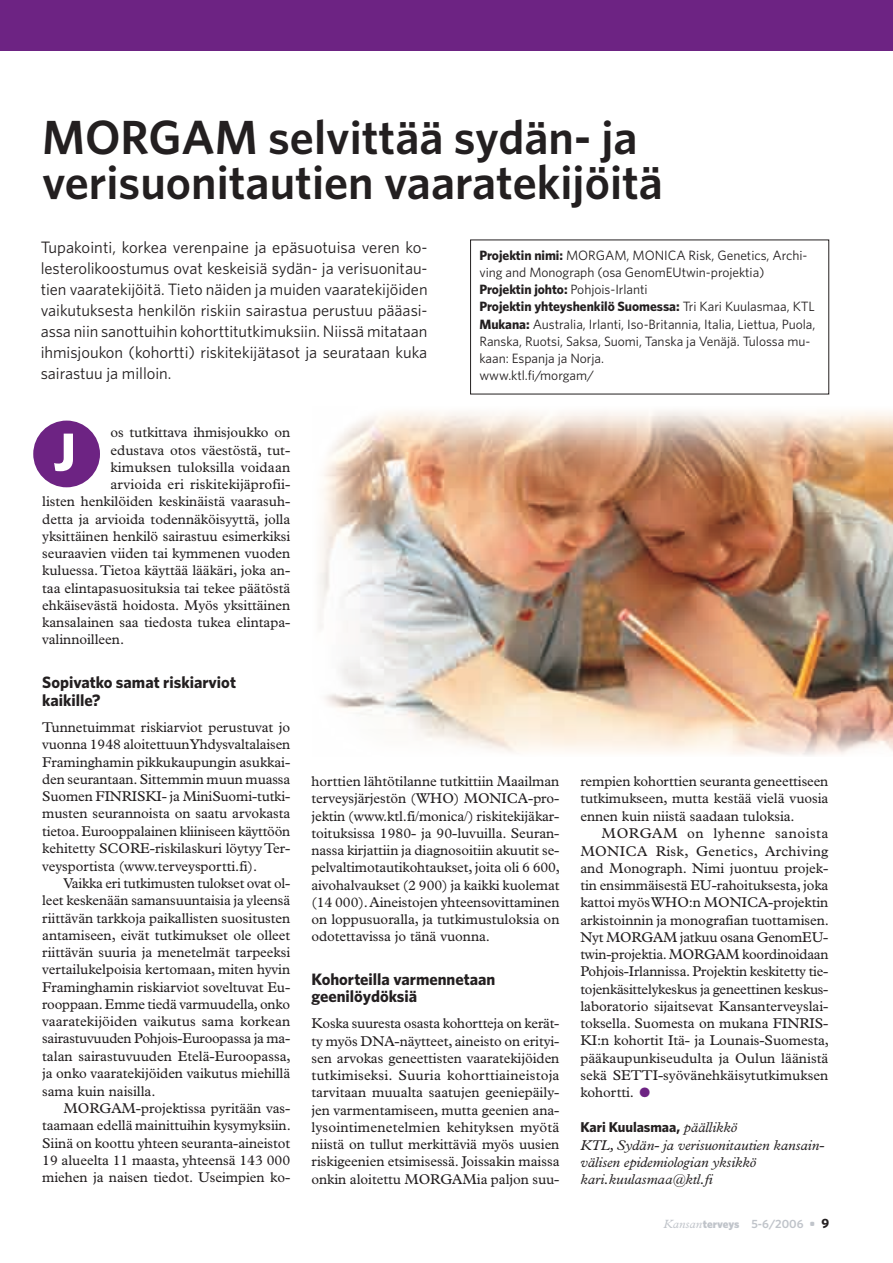
<style>
.page{position:relative;width:893px;height:1263px;background:#fff}
.page>*{position:absolute;margin:0;border:0;box-sizing:border-box;transform-origin:0 0}
.t1{font:700 54px "Whitney";color:#fff}
.t2{font:600 48px/45px "Whitney";color:#231f20}
.t3{font:16.5px/21px "Whitney";color:#231f20;text-align:justify}
.t4{font:700 16.5px/17.2px "Whitney";color:#231f20}
.t5{font:14.25px/17.2px "Plantin";letter-spacing:-.005em;color:#231f20;text-align:justify}
.t6{font:italic 14.25px/17.2px "Plantin";letter-spacing:-.005em;color:#231f20}
.t7{font:700 14.25px "Whitney";letter-spacing:-.005em;color:#231f20}
.t8{font:13.5px/17.2px "Whitney";letter-spacing:-.005em;color:#231f20}
.t9{font:600 12px "Whitney";color:#c0c4ca}
.s1{font-weight:700}
.s2{color:#6d2383}
.s3{font-family:"Plantin";font-weight:400;font-style:italic}
.s4{font-weight:900;font-size:11.25px}
</style>
<div class="page">
<div style="left:0;top:0;width:893px;height:50px;background:#6d2383"></div>
<div style="left:33px;top:421px;width:67px;height:66px;background:#6d2383;border-radius:50%"></div>
<img style="left:319px;top:410px;width:574px;height:346px">
<h2 class="t2" style="left:42px;top:114px;width:623px">MORGAM selvittää sydän- ja verisuonitautien vaaratekijöitä</h2>
<p class="t3" style="left:41px;top:236px;width:388px">Tupakointi, korkea verenpaine ja epäsuotuisa veren ko&shy;lesterolikoostumus ovat keskeisiä sydän- ja verisuonitau&shy;tien vaaratekijöitä. Tieto näiden ja muiden vaaratekijöiden vaikutuksesta henkilön riskiin sairastua perustuu pääasi&shy;assa niin sanottuihin kohorttitutkimuksiin. Niissä mitataan ihmisjoukon (kohortti) riskitekijätasot ja seurataan kuka sairastuu ja milloin.</p>
<p class="t8" style="left:479px;top:246px;width:338px"><span class="s1">Projektin nimi:</span> MORGAM, MONICA Risk, Genetics, Archi&shy;ving and Monograph (osa GenomEUtwin-projektia)<br><span class="s1">Projektin johto:</span> Pohjois-Irlanti<br><span class="s1">Projektin yhteyshenkilö Suomessa:</span> Tri Kari Kuulasmaa, KTL <span class="s1">Mukana:</span> Australia, Irlanti, Iso-Britannia, Italia, Liettua, Puola, Ranska, Ruotsi, Saksa, Suomi, Tanska ja Venäjä. Tulossa mu&shy;kaan: Espanja ja Norja.<br>www.ktl.fi/morgam/</p>
<h1 class="t1" style="left:53px;top:419px;width:24px">J</h1>
<p class="t5" style="left:111px;top:424px;width:181px">os tutkittava ihmisjoukko on</p>
<p class="t5" style="left:111px;top:441px;width:181px">edustava otos väestöstä, tut-</p>
<p class="t5" style="left:111px;top:458px;width:181px">kimuksen tuloksilla voidaan</p>
<p class="t5" style="left:111px;top:476px;width:181px">arvioida eri riskitekijäprofii-</p>
<p class="t5" style="left:42px;top:493px;width:250px">listen henkilöiden keskinäistä vaarasuh-</p>
<p class="t5" style="left:42px;top:510px;width:250px">detta ja arvioida todennäköisyyttä, jolla</p>
<p class="t5" style="left:42px;top:527px;width:250px">yksittäinen henkilö sairastuu esimerkiksi</p>
<p class="t5" style="left:42px;top:545px;width:250px">seuraavien viiden tai kymmenen vuoden</p>
<p class="t5" style="left:42px;top:562px;width:250px">kuluessa.Tietoa käyttää lääkäri, joka an-</p>
<p class="t5" style="left:42px;top:579px;width:250px">taa elintapasuosituksia tai tekee päätöstä</p>
<p class="t5" style="left:42px;top:597px;width:250px">ehkäisevästä hoidosta. Myös yksittäinen</p>
<p class="t5" style="left:42px;top:614px;width:250px">kansalainen saa tiedosta tukea elintapa-</p>
<p class="t5" style="left:42px;top:631px;width:83px">valinnoilleen.</p>
<p class="t4" style="left:42px;top:673px;width:195px;line-height:18px">Sopivatko samat riskiarviot kaikille?</p>
<p class="t5" style="left:42px;top:719px;width:250px">Tunnetuimmat riskiarviot perustuvat jo vuonna 1948 aloitettuunYhdysvaltalaisen Framinghamin pikkukaupungin asukkai&shy;den seurantaan. Sittemmin muun muassa Suomen FINRISKI- ja MiniSuomi-tutki&shy;musten seurannoista on saatu arvokasta tietoa.Eurooppalainen kliiniseen käyttöön kehitetty SCORE-riskilaskuri löytyyTer&shy;veysportista (www.terveysportti.fi).</p>
<p class="t5" style="left:42px;top:875px;width:250px;text-indent:21px">Vaikka eri tutkimusten tulokset ovat ol&shy;leet keskenään samansuuntaisia ja yleensä riittävän tarkkoja paikallisten suositusten antamiseen, eivät tutkimukset ole olleet riittävän suuria ja menetelmät tarpeeksi vertailukelpoisia kertomaan, miten hyvin Framinghamin riskiarviot soveltuvat Eu&shy;rooppaan. Emme tiedä varmuudella, onko vaaratekijöiden vaikutus sama korkean sairastuvuuden Pohjois-Euroopassa ja ma&shy;talan sairastuvuuden Etelä-Euroopassa, ja onko vaaratekijöiden vaikutus miehillä sama kuin naisilla.</p>
<p class="t5" style="left:42px;top:1100px;width:250px;text-indent:21px">MORGAM-projektissa pyritään vas&shy;taamaan edellä mainittuihin kysymyksiin.<br>Siinä on koottu yhteen seuranta-aineistot 19 alueelta 11 maasta, yhteensä 143 000 miehen ja naisen tiedot. Useimpien ko-</p>
<p class="t5" style="left:311px;top:773px;width:250px">horttien lähtötilanne tutkittiin Maailman terveysjärjestön (WHO) MONICA-pro&shy;jektin (www.ktl.fi/monica/) riskitekijäkar&shy;toituksissa 1980- ja 90-luvuilla. Seuran&shy;nassa kirjattiin ja diagnosoitiin akuutit se&shy;pelvaltimotautikohtaukset, joita oli 6 600, aivohalvaukset (2 900) ja kaikki kuolemat (14 000).Aineistojen yhteensovittaminen on loppusuoralla, ja tutkimustuloksia on odotettavissa jo tänä vuonna.</p>
<p class="t4" style="left:311px;top:970px;width:185px">Kohorteilla varmennetaan geenilöydöksiä</p>
<p class="t5" style="left:311px;top:1015px;width:250px">Koska suuresta osasta kohortteja on kerät&shy;ty myös DNA-näytteet, aineisto on erityi&shy;sen arvokas geneettisten vaaratekijöiden tutkimiseksi. Suuria kohorttiaineistoja tarvitaan muualta saatujen geeniepäily&shy;jen varmentamiseen, mutta geenien ana&shy;lysointimenetelmien kehityksen myötä niistä on tullut merkittäviä myös uusien riskigeenien etsimisessä. Joissakin maissa onkin aloitettu MORGAMia paljon suu-</p>
<p class="t5" style="left:580px;top:772px;width:250px">rempien kohorttien seuranta geneettiseen tutkimukseen, mutta kestää vielä vuosia ennen kuin niistä saadaan tuloksia.</p>
<p class="t5" style="left:580px;top:825px;width:250px;text-indent:21px">MORGAM on lyhenne sanoista MONICA Risk, Genetics, Archiving and Monograph. Nimi juontuu projek&shy;tin ensimmäisestä EU-rahoituksesta, joka kattoi myösWHO:n MONICA-projektin arkistoinnin ja monografian tuottamisen.<br>Nyt MORGAM jatkuu osana GenomEU&shy;twin-projektia.MORGAM koordinoidaan Pohjois-Irlannissa. Projektin keskitetty tie&shy;tojenkäsittelykeskus ja geneettinen keskus&shy;laboratorio sijaitsevat Kansanterveyslai&shy;toksella. Suomesta on mukana FINRIS-KI:n kohortit Itä- ja Lounais-Suomesta, pääkaupunkiseudulta ja Oulun läänistä sekä SETTI-syövänehkäisytutkimuksen kohortti. <span class="s2">●</span></p>
<p class="t7" style="left:580px;top:1119px;width:158px">Kari Kuulasmaa, <span class="s3">päällikkö</span></p>
<p class="t6" style="left:580px;top:1136px;width:246px">KTL, Sydän- ja verisuonitautien kansain&shy;välisen epidemiologian yksikkö kari.kuulasmaa@ktl.fi</p>
<p class="t9" style="left:664px;top:1216px;width:153px"><span class="s3">Kansan</span><span class="s4">terveys</span> 5-6/2006 <span class="s1">•</span></p>
</div>
